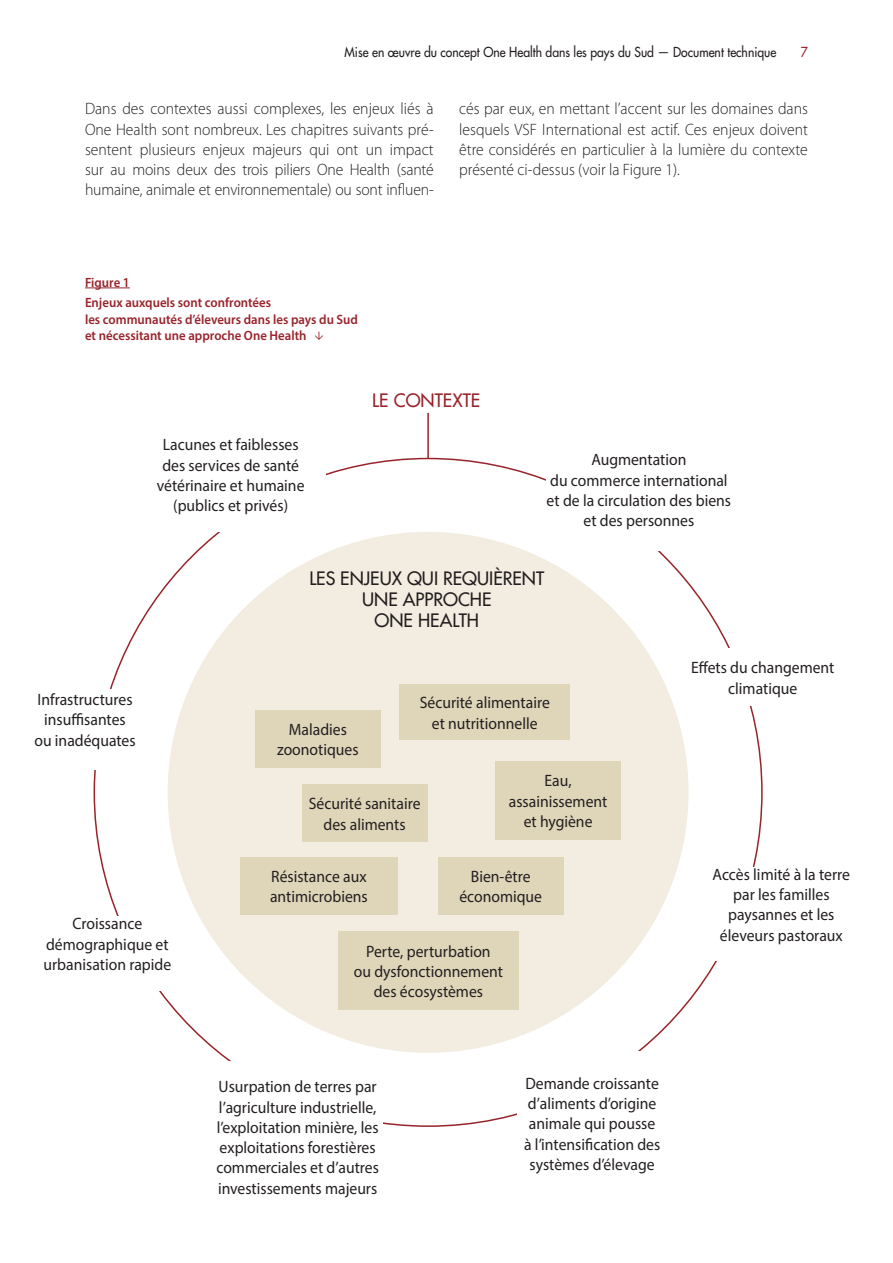
<style>
.page{position:relative;width:893px;height:1263px;background:#fff}
.page>*{position:absolute;margin:0;border:0;box-sizing:border-box;transform-origin:0 0}
.t1{font:500 18px/21px "Futura Std";color:#231f20;text-align:center}
.t2{font:500 18px "Futura Std";color:#98232a}
.t3{font:16.5px/20.2px "Myriad Pro";color:#231f20;text-align:center;scale:.95 1}
.t4{font:300 16.5px/20.2px "Myriad Pro";letter-spacing:-.01em;color:#231f20;text-align:justify;scale:.95 1}
.t5{font:600 13.5px/20.7px "Myriad Pro";color:#98232a;scale:.95 1}
.t6{font:500 13.5px "Futura Std";color:#231f20;scale:.9 1}
.t7{font:500 13.5px "Futura Std";color:#98232a;scale:.9 1}
</style>
<div class="page">
<div style="left:168px;top:532px;width:521px;height:521px;background:#f2ede0;border-radius:50%"></div>
<div style="left:255px;top:710px;width:126px;height:57px;background:#dfd5b9"></div>
<div style="left:302px;top:784px;width:125px;height:58px;background:#dfd5b9"></div>
<div style="left:240px;top:857px;width:158px;height:57px;background:#dfd5b9"></div>
<div style="left:400px;top:685px;width:170px;height:55px;background:#dfd5b9"></div>
<div style="left:495px;top:761px;width:126px;height:79px;background:#dfd5b9"></div>
<div style="left:438px;top:857px;width:125px;height:57px;background:#dfd5b9"></div>
<div style="left:338px;top:931px;width:181px;height:79px;background:#dfd5b9"></div>
<hr style="left:427px;top:413px;width:2px;height:45px;background:#98232a">
<hr style="left:85px;top:288px;width:45px;height:1px;background:#98232a">
<p class="t6" style="left:345px;top:43px;width:481px">Mise en œuvre du concept One Health dans les pays du Sud — Document technique</p>
<p class="t7" style="left:801px;top:43px;width:9px">7</p>
<p class="t4" style="left:85px;top:99px;width:369px">Dans des contextes aussi complexes, les enjeux liés à One Health sont nombreux. Les chapitres suivants pré&shy;sentent plusieurs enjeux majeurs qui ont un impact sur au moins deux des trois piliers One Health (santé humaine, animale et environnementale) ou sont influen-</p>
<p class="t4" style="left:459px;top:99px;width:369px">cés par eux, en mettant l’accent sur les domaines dans lesquels VSF International est actif. Ces enjeux doivent être considérés en particulier à la lumière du contexte présenté ci-dessus (voir la Figure 1).</p>
<p class="t5" style="left:85px;top:271px;width:197px">Figure 1<br>Enjeux auxquels sont confrontées</p>
<p class="t5" style="left:85px;top:311px;width:289px;line-height:16.5px">les communautés d’éleveurs dans les pays du Sud et nécessitant une approche One Health</p>
<p class="t3" style="left:157px;top:434px;width:157px">Lacunes et faiblesses des services de santé vétérinaire et humaine (publics et privés)</p>
<p class="t2" style="left:372px;top:389px;width:109px">LE CONTEXTE</p>
<p class="t3" style="left:547px;top:449px;width:196px">Augmentation<br>du commerce international et de la circulation des biens et des personnes</p>
<p class="t3" style="left:34px;top:689px;width:108px">Infrastructures insuffisantes ou inadéquates</p>
<p class="t3" style="left:43px;top:913px;width:136px">Croissance démographique et urbanisation rapide</p>
<p class="t1" style="left:309px;top:568px;width:236px">LES ENJEUX QUI REQUIÈRENT<br>UNE APPROCHE<br>ONE HEALTH</p>
<p class="t3" style="left:420px;top:692px;width:139px">Sécurité alimentaire et nutritionnelle</p>
<p class="t3" style="left:277px;top:719px;width:87px">Maladies zoonotiques</p>
<p class="t3" style="left:309px;top:793px;width:119px">Sécurité sanitaire des aliments</p>
<p class="t3" style="left:509px;top:770px;width:105px">Eau, assainissement et hygiène</p>
<p class="t3" style="left:459px;top:866px;width:89px">Bien-être économique</p>
<p class="t3" style="left:354px;top:941px;width:159px">Perte, perturbation<br>ou dysfonctionnement des écosystèmes</p>
<p class="t3" style="left:270px;top:866px;width:104px;text-align:left">Résistance aux antimicrobiens</p>
<p class="t3" style="left:216px;top:1076px;width:173px;text-align:left">Usurpation de terres par l’agriculture industrielle, l’exploitation minière, les exploitations forestières commerciales et d’autres investissements majeurs</p>
<p class="t3" style="left:524px;top:1073px;width:145px">Demande croissante d’aliments d’origine animale qui pousse à l’intensification des systèmes d’élevage</p>
<p class="t3" style="left:691px;top:657px;width:152px">Effets du changement climatique</p>
<p class="t3" style="left:713px;top:864px;width:146px">Accès limité à la terre par les familles paysannes et les éleveurs pastoraux</p>
</div>
